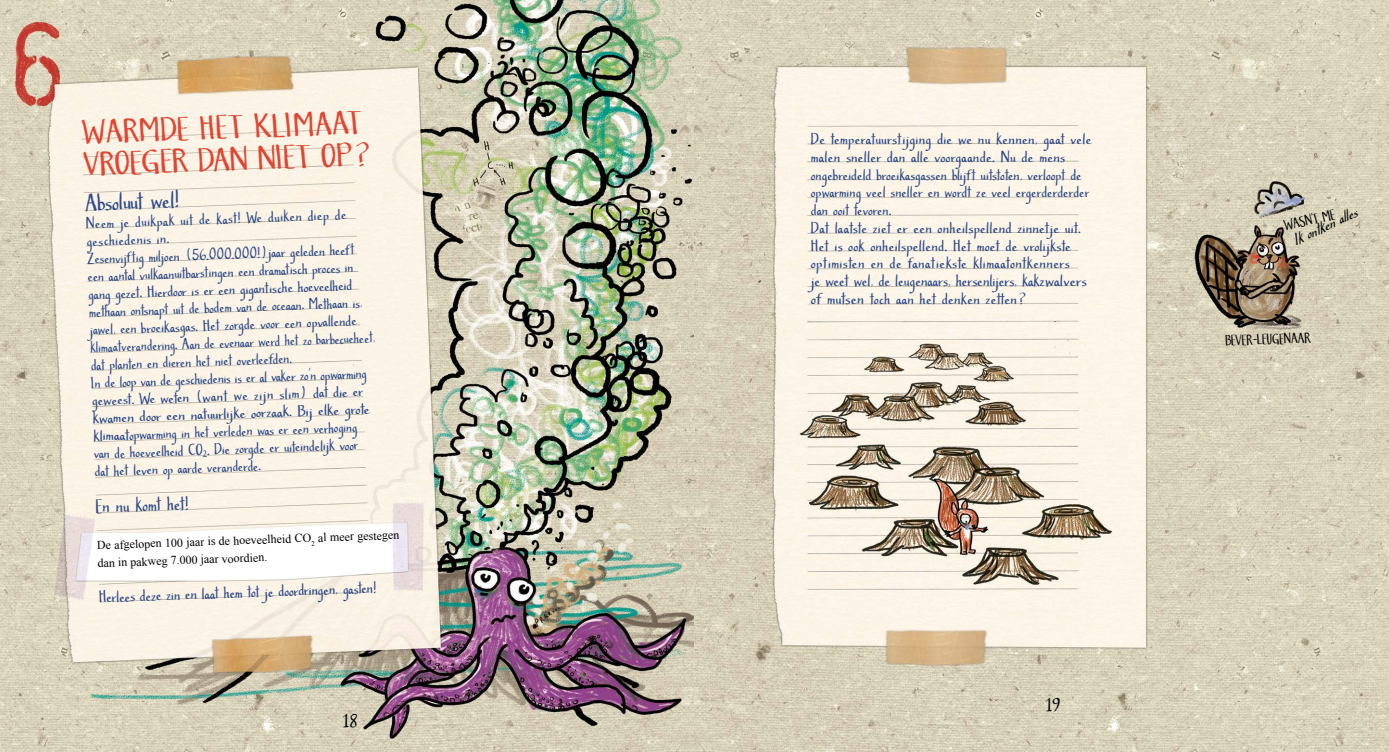
<style>
.page{position:relative;width:1389px;height:752px;background:#fff}
.page>*{position:absolute;margin:0;border:0;box-sizing:border-box;transform-origin:0 0}
.t1{font:33.3px/32px "Southern Belle";color:#e24632;scale:1.04 1}
.t2{font:25px "Southern Belle";color:#2c4986}
.t3{font:20px "Southern Belle";color:#2c4986}
.t4{font:18px "Southern Belle";color:#000}
.t5{font:17.3px "Southern Belle";color:#2c4986}
.t6{font:17px "Southern Belle";color:#2c4986}
.t7{font:16.3px/17.7px "Southern Belle";letter-spacing:.02em;color:#2c4986;scale:1.04 1}
.t8{font:16px/17.7px "Southern Belle";color:#2c4986}
.t9{font:italic 16px "Southern Belle";color:#000}
.t10{font:14.7px "Southern Belle";color:#000;scale:.91 1}
.t11{font:12px/17.7px "Times New Roman";color:#000}
.s1{font-size:17.3px}
</style>
<div class="page">
<img style="left:0;top:0;width:1389px;height:751px">
<h1 class="t1" style="left:82px;top:116px;width:280px;rotate:-2deg">WARMDE HET KLIMAAT<br>VROEGER DAN NIET OP?</h1>
<h2 class="t2" style="left:85px;top:187px;width:96px;rotate:-2deg">Absoluut wel!</h2>
<p class="t8" style="left:86px;top:214px;width:287px;rotate:-2deg">Neem je duikpak uit de kast! We duiken diep de geschiedenis in.<br>Zesenvijftig miljoen (56.000.000!)jaar geleden heeft een aantal vulkaanuitbarstingen een dramatisch proces in gang gezet. Hierdoor is er een gigantische hoeveelheid methaan ontsnapt uit de bodem van de oceaan. Methaan is, jawel, een broeikasgas. Het zorgde voor een opvallende klimaatverandering. Aan de evenaar werd het zo barbecueheet, dat planten en dieren het niet overleefden.<br>In de loop van de geschiedenis is er al vaker zo’n opwarming geweest. We weten (want we zijn slim) dat die er kwamen door een natuurlijke oorzaak. Bij elke grote klimaatopwarming in het verleden was er een verhoging<br>van de hoeveelheid CO<sub>2</sub>. Die zorgde er uiteindelijk voor<br>dat het leven op aarde veranderde.</p>
<p class="t3" style="left:95px;top:493px;width:95px;rotate:-2deg">En nu komt het!</p>
<p class="t11" style="left:97px;top:536px;width:304px;rotate:-2deg">De afgelopen 100 jaar is de hoeveelheid CO<sub>2</sub> al meer gestegen dan in pakweg 7.000 jaar voordien.</p>
<p class="t6" style="left:99px;top:586px;width:279px;rotate:-2deg">Herlees deze zin en laat hem tot je doordringen, gasten!</p>
<p class="t4" style="left:343px;top:709px;width:16px">18</p>
<p class="t7" style="left:811px;top:130px;width:271px">De temperatuurstijging die we nu kennen, gaat vele malen sneller dan alle voorgaande. Nu de mens ongebreideld broeikasgassen blijft uitstoten, verloopt de opwarming veel sneller en wordt ze veel ergerderderder dan ooit tevoren.<br>Dat laatste ziet er een onheilspellend zinnetje uit.<br>Het is ook onheilspellend. Het moet de vrolijkste optimisten en de fanatiekste klimaatontkenners</p>
<p class="t5" style="left:811px;top:270px;width:277px">je weet wel, de leugenaars, hersenlijers, kakzwalvers</p>
<p class="t7" style="left:811px;top:289px;width:210px"><span class="s1">of mutsen</span> toch aan het denken zetten?</p>
<p class="t9" style="left:1290px;top:231px;width:70px;rotate:-25deg">Ik ontken alles</p>
<p class="t10" style="left:1283px;top:216px;width:58px;rotate:-12deg">WASN’T ME</p>
<p class="t10" style="left:1225px;top:331px;width:96px;rotate:-2deg">BEVER-LEUGENAAR</p>
<p class="t4" style="left:1045px;top:694px;width:17px">19</p>
</div>
